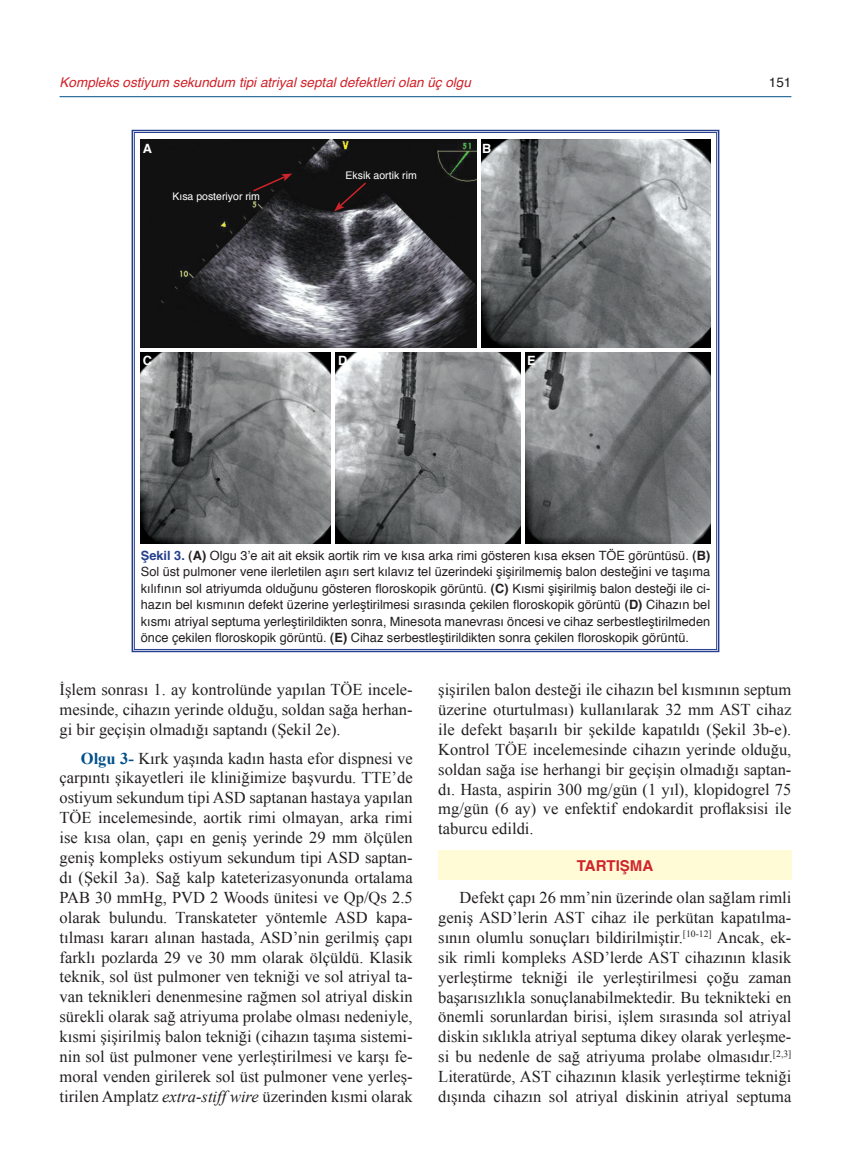
<style>
.page{position:relative;width:851px;height:1170px;background:#fff}
.page>*{position:absolute;margin:0;border:0;box-sizing:border-box;transform-origin:0 0}
.t1{font:16.5px/20px "Times New Roman";color:#231f20;text-align:justify}
.t2{font:700 15px "Helvetica";color:#d1232a}
.t3{font:italic 13.5px "Helvetica";color:#d1232a}
.t4{font:13.5px "Helvetica";color:#231f20}
.t5{font:12.75px/16.5px "Helvetica";color:#231f20;text-align:justify}
.t6{font:700 12.75px "Helvetica";color:#fff}
.t7{font:10.5px "Helvetica";color:#fff}
.s1{font-weight:700;color:#253f8e}
.s2{font-weight:700}
.s3{font-weight:700;color:#01508b}
.s4{font-style:italic}
</style>
<div class="page">
<hr style="left:60px;top:96px;width:731px;height:1px;background:#01508b">
<div style="left:438px;top:850px;width:353px;height:29px;background:#fffbd6"></div>
<svg style="left:131px;top:129px;width:589px;height:524px"></svg>
<img style="left:141px;top:139px;width:335px;height:208px">
<img style="left:481px;top:139px;width:229px;height:209px">
<img style="left:141px;top:352px;width:190px;height:192px">
<img style="left:336px;top:352px;width:184px;height:192px">
<img style="left:525px;top:352px;width:185px;height:192px">
<svg style="left:251px;top:173px;width:41px;height:20px"></svg>
<svg style="left:334px;top:181px;width:33px;height:30px"></svg>
<p class="t3" style="left:60px;top:71px;width:413px">Kompleks ostiyum sekundum tipi atriyal septal defektleri olan üç olgu</p>
<p class="t4" style="left:768px;top:73px;width:24px">151</p>
<p class="t6" style="left:143px;top:140px;width:11px">A</p>
<p class="t7" style="left:172px;top:189px;width:89px">Kısa posteriyor rim</p>
<p class="t7" style="left:345px;top:168px;width:73px">Eksik aortik rim</p>
<p class="t6" style="left:482px;top:140px;width:11px">B</p>
<p class="t6" style="left:143px;top:352px;width:11px">C</p>
<p class="t6" style="left:338px;top:352px;width:11px">D</p>
<p class="t6" style="left:527px;top:352px;width:10px">E</p>
<p class="t5" style="left:141px;top:547px;width:570px"><span class="s1">Şekil 3.</span> <span class="s2">(A)</span> Olgu 3’e ait ait eksik aortik rim ve kısa arka rimi gösteren kısa eksen TÖE görüntüsü. <span class="s2">(B)<br></span>Sol üst pulmoner vene ilerletilen aşırı sert kılavız tel üzerindeki şişirilmemiş balon desteğini ve taşıma kılıfının sol atriyumda olduğunu gösteren floroskopik görüntü. <span class="s2">(C)</span> Kısmi şişirilmiş balon desteği ile ci&shy;hazın bel kısmının defekt üzerine yerleştirilmesi sırasında çekilen floroskopik görüntü <span class="s2">(D)</span> Cihazın bel kısmı atriyal septuma yerleştirildikten sonra, Minesota manevrası öncesi ve cihaz serbestleştirilmeden önce çekilen floroskopik görüntü. <span class="s2">(E)</span> Cihaz serbestleştirildikten sonra çekilen floroskopik görüntü.</p>
<p class="t1" style="left:60px;top:679px;width:354px">İşlem sonrası 1. ay kontrolünde yapılan TÖE incele&shy;mesinde, cihazın yerinde olduğu, soldan sağa herhan&shy;gi bir geçişin olmadığı saptandı (Şekil 2e).</p>
<p class="t1" style="left:60px;top:747px;width:354px;text-indent:21px"><span class="s3">Olgu 3-</span> Kırk yaşında kadın hasta efor dispnesi ve çarpıntı şikayetleri ile kliniğimize başvurdu. TTE’de ostiyum sekundum tipi ASD saptanan hastaya yapılan TÖE incelemesinde, aortik rimi olmayan, arka rimi ise kısa olan, çapı en geniş yerinde 29 mm ölçülen geniş kompleks ostiyum sekundum tipi ASD saptan&shy;dı (Şekil 3a). Sağ kalp kateterizasyonunda ortalama PAB 30 mmHg, PVD 2 Woods ünitesi ve Qp/Qs 2.5 olarak bulundu. Transkateter yöntemle ASD kapa&shy;tılması kararı alınan hastada, ASD’nin gerilmiş çapı farklı pozlarda 29 ve 30 mm olarak ölçüldü. Klasik teknik, sol üst pulmoner ven tekniği ve sol atriyal ta&shy;van teknikleri denenmesine rağmen sol atriyal diskin sürekli olarak sağ atriyuma prolabe olması nedeniyle, kısmi şişirilmiş balon tekniği (cihazın taşıma sistemi&shy;nin sol üst pulmoner vene yerleştirilmesi ve karşı fe&shy;moral venden girilerek sol üst pulmoner vene yerleş&shy;tirilen Amplatz <span class="s4">extra-stiff wire</span> üzerinden kısmi olarak</p>
<p class="t1" style="left:438px;top:679px;width:354px">şişirilen balon desteği ile cihazın bel kısmının septum üzerine oturtulması) kullanılarak 32 mm AST cihaz ile defekt başarılı bir şekilde kapatıldı (Şekil 3b-e).<br>Kontrol TÖE incelemesinde cihazın yerinde olduğu, soldan sağa ise herhangi bir geçişin olmadığı saptan&shy;dı. Hasta, aspirin 300 mg/gün (1 yıl), klopidogrel 75 mg/gün (6 ay) ve enfektif endokardit proflaksisi ile taburcu edildi.</p>
<p class="t2" style="left:576px;top:854px;width:78px">TARTIŞMA</p>
<p class="t1" style="left:438px;top:887px;width:354px;text-indent:21px">Defekt çapı 26 mm’nin üzerinde olan sağlam rimli geniş ASD’lerin AST cihaz ile perkütan kapatılma&shy;sının olumlu sonuçları bildirilmiştir.<sup>[10-12]</sup> Ancak, ek&shy;sik rimli kompleks ASD’lerde AST cihazının klasik yerleştirme tekniği ile yerleştirilmesi çoğu zaman başarısızlıkla sonuçlanabilmektedir. Bu teknikteki en önemli sorunlardan birisi, işlem sırasında sol atriyal diskin sıklıkla atriyal septuma dikey olarak yerleşme&shy;si bu nedenle de sağ atriyuma prolabe olmasıdır.<sup>[2,3] </sup>Literatürde, AST cihazının klasik yerleştirme tekniği dışında cihazın sol atriyal diskinin atriyal septuma</p>
</div>
